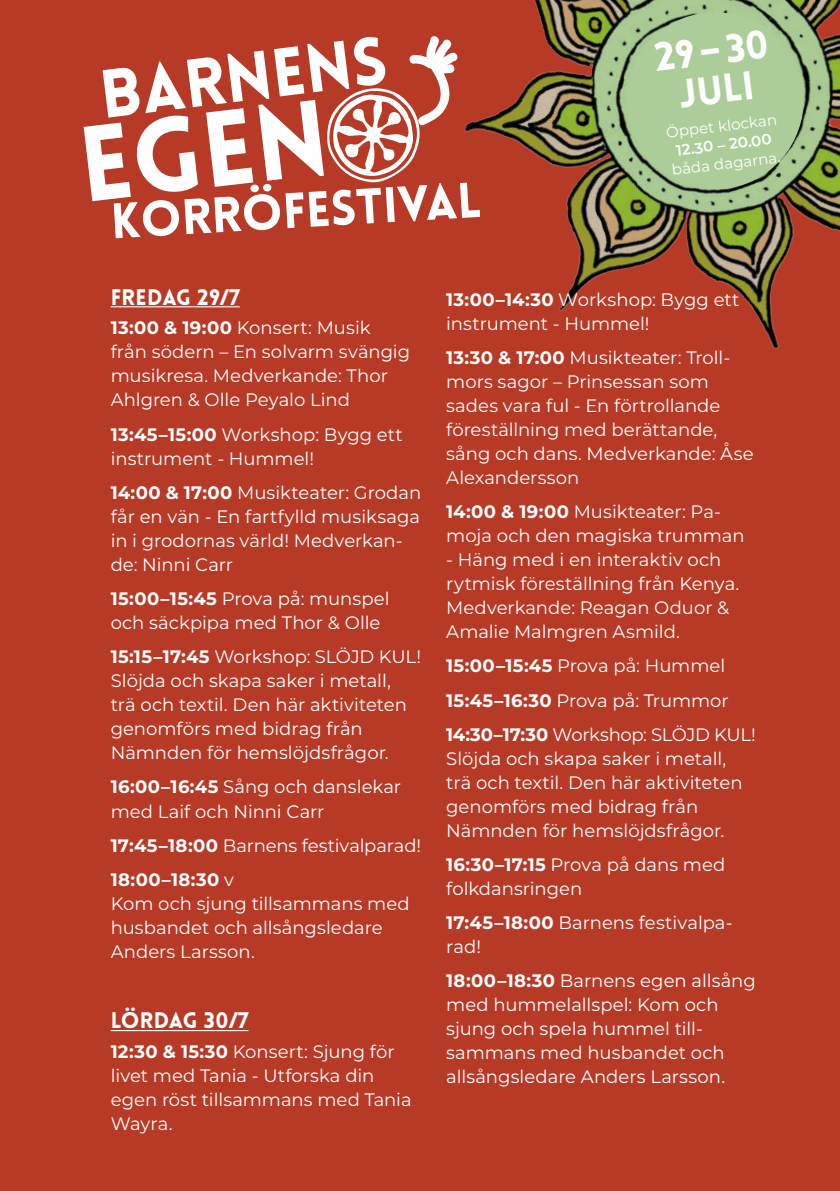
<style>
.page{position:relative;width:840px;height:1191px;background:#fff}
.page>*{position:absolute;margin:0;border:0;box-sizing:border-box;transform-origin:0 0}
.t1{font:900 39.2px/39px "Lovelo";color:#fff;text-align:center}
.t2{font:900 22px "Lovelo";letter-spacing:.015em;color:#fff}
.t3{font:900 22px "Lovelo";letter-spacing:-.005em;color:#fff}
.t4{font:18px/24px "Montserrat";color:#fff}
.t5{font:700 18px/34.2px "Montserrat";letter-spacing:.02em;color:#fff}
.t6{font:15.2px "Montserrat";color:#fff}
.t7{font:600 15.2px "Montserrat";color:#fff}
.s1{font-weight:700}
.s2{font-weight:400}
</style>
<div class="page">
<div style="left:0;top:0;width:839px;height:1191px;background:#b73a27"></div>
<img style="left:480px;top:0;width:359px;height:350px">
<svg style="left:620px;top:7px;width:188px;height:187px"></svg>
<svg style="left:84px;top:36px;width:396px;height:202px"></svg>
<hr style="left:111px;top:306px;width:128px;height:1px;background:#fff">
<hr style="left:111px;top:1030px;width:137px;height:1px;background:#fff">
<h1 class="t1" style="left:651px;top:36px;width:116px;rotate:-7deg">29 – 30 juli</h1>
<p class="t6" style="left:664px;top:123px;width:113px;rotate:-7deg">Öppet klockan</p>
<p class="t7" style="left:674px;top:142px;width:97px;rotate:-7deg">12.30 – 20.00</p>
<p class="t6" style="left:670px;top:161px;width:110px;rotate:-7deg">båda dagarna.</p>
<p class="t2" style="left:111px;top:284px;width:130px">FREDAG 29/7</p>
<p class="t4" style="left:111px;top:315px;width:301px"><span class="s1">13:00 &amp; 19:00</span> Konsert: Musik från södern – En solvarm svängig musikresa. Medverkande: Thor<br>Ahlgren &amp; Olle Peyalo Lind</p>
<p class="t4" style="left:111px;top:421px;width:293px"><span class="s1">13:45–15:00</span> Workshop: Bygg ett instrument - Hummel!</p>
<p class="t4" style="left:111px;top:480px;width:312px"><span class="s1">14:00 &amp; 17:00</span> Musikteater: Grodan får en vän - En fartfylld musiksaga in i grodornas värld! Medverkan&shy;de: Ninni Carr</p>
<p class="t4" style="left:111px;top:586px;width:280px"><span class="s1">15:00–15:45</span> Prova på: munspel och säckpipa med Thor &amp; Olle</p>
<p class="t4" style="left:111px;top:644px;width:312px"><span class="s1">15:15–17:45</span> Workshop: SLÖJD KUL!<br>Slöjda och skapa saker i metall,<br>trä och textil. Den här aktiviteten genomförs med bidrag från<br>Nämnden för hemslöjdsfrågor.</p>
<p class="t4" style="left:111px;top:774px;width:292px"><span class="s1">16:00–16:45</span> Sång och danslekar med Laif och Ninni Carr</p>
<p class="t5" style="left:111px;top:828px;width:312px">17:45–18:00 <span class="s2">Barnens festivalparad!<br></span>18:00–18:30 <span class="s2">v</span></p>
<p class="t4" style="left:111px;top:891px;width:300px">Kom och sjung tillsammans med husbandet och allsångsledare<br>Anders Larsson.</p>
<p class="t3" style="left:111px;top:1008px;width:139px">LÖRDAG 30/7</p>
<p class="t4" style="left:111px;top:1039px;width:302px"><span class="s1">12:30 &amp; 15:30</span> Konsert: Sjung för livet med Tania - Utforska din egen röst tillsammans med Tania<br>Wayra.</p>
<p class="t4" style="left:446px;top:286px;width:294px"><span class="s1">13:00–14:30</span> Workshop: Bygg ett instrument - Hummel!</p>
<p class="t4" style="left:446px;top:345px;width:309px"><span class="s1">13:30 &amp; 17:00</span> Musikteater: Troll&shy;mors sagor – Prinsessan som sades vara ful - En förtrollande föreställning med berättande, sång och dans. Medverkande: Åse<br>Alexandersson</p>
<p class="t4" style="left:446px;top:499px;width:300px"><span class="s1">14:00 &amp; 19:00</span> Musikteater: Pa&shy;moja och den magiska trumman</p>
<p class="t4" style="left:446px;top:547px;width:294px">- Häng med i en interaktiv och rytmisk föreställning från Kenya.<br>Medverkande: Reagan Oduor &amp;<br>Amalie Malmgren Asmild.</p>
<p class="t4" style="left:446px;top:648px;width:311px;line-height:34.2px"><span class="s1">15:00–15:45</span> Prova på: Hummel<br><span class="s1">15:45–16:30</span> Prova på: Trummor<br><span class="s1">14:30–17:30</span> Workshop: SLÖJD KUL!</p>
<p class="t4" style="left:446px;top:745px;width:298px">Slöjda och skapa saker i metall, trä och textil. Den här aktiviteten genomförs med bidrag från<br>Nämnden för hemslöjdsfrågor.</p>
<p class="t4" style="left:446px;top:852px;width:280px"><span class="s1">16:30–17:15</span> Prova på dans med folkdansringen</p>
<p class="t4" style="left:446px;top:910px;width:288px"><span class="s1">17:45–18:00</span> Barnens festivalpa&shy;rad!</p>
<p class="t4" style="left:446px;top:968px;width:311px"><span class="s1">18:00–18:30</span> Barnens egen allsång med hummelallspel: Kom och sjung och spela hummel till&shy;sammans med husbandet och allsångsledare Anders Larsson.</p>
</div>
